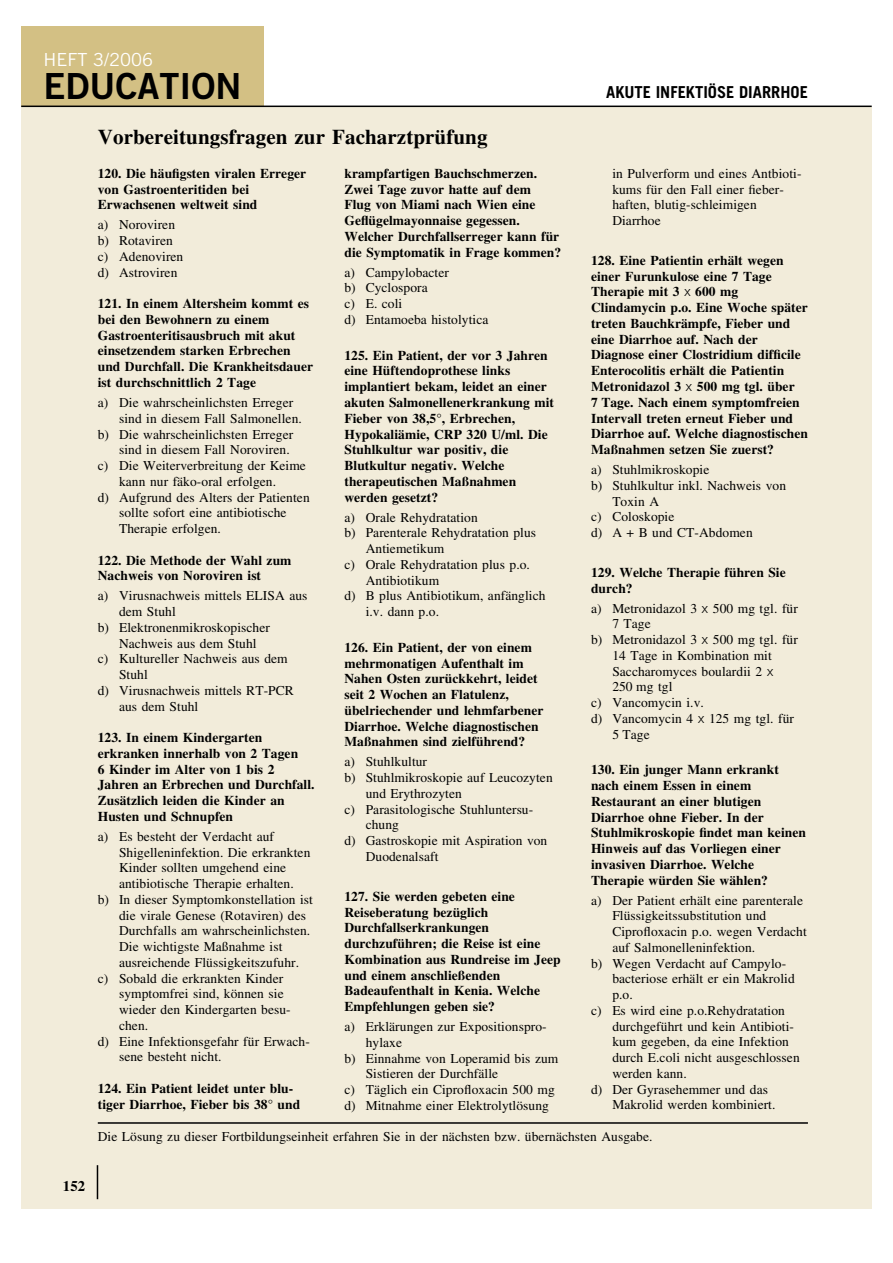
<style>
.page{position:relative;width:893px;height:1263px;background:#fff}
.page>*{position:absolute;margin:0;border:0;box-sizing:border-box;transform-origin:0 0}
.t1{font:36px "Trade Gothic Bold Two";color:#000}
.t2{font:700 21px "Times";letter-spacing:.005em;color:#000}
.t3{font:18px "Trade Gothic";color:#fff}
.t4{font:700 16.5px "Trade Gothic";color:#000}
.t5{font:700 14.7px "Times";color:#000}
.t6{font:13.5px/15.8px "Times";letter-spacing:.005em;color:#000}
.t7{font:700 13.5px/15.8px "Times";letter-spacing:.005em;color:#000}
.s1{font-family:"Helvetica";font-weight:300}
</style>
<div class="page">
<div style="left:21px;top:107px;width:851px;height:1101px;background:#f2ecda"></div>
<div style="left:21px;top:26px;width:243px;height:81px;background:#d3c084"></div>
<hr style="left:21px;top:106px;width:851px;height:1px;background:#000">
<hr style="left:97px;top:1165px;width:1px;height:34px;background:#000">
<hr style="left:98px;top:1122px;width:710px;height:2px;background:#000">
<h3 class="t3" style="left:44px;top:48px;width:111px">HEFT 3/2006</h3>
<h1 class="t1" style="left:44px;top:63px;width:199px">EDUCATION</h1>
<p class="t4" style="left:606px;top:82px;width:203px">AKUTE INFEKTIÖSE DIARRHOE</p>
<h2 class="t2" style="left:98px;top:124px;width:391px">Vorbereitungsfragen zur Facharztprüfung</h2>
<p class="t7" style="left:98px;top:165px;width:210px">120. Die häufigsten viralen Erreger von Gastroenteritiden bei<br>Erwachsenen weltweit sind</p>
<p class="t6" style="left:98px;top:217px;width:87px">a) Noroviren b) Rotaviren c) Adenoviren d) Astroviren</p>
<p class="t7" style="left:98px;top:295px;width:217px">121. In einem Altersheim kommt es bei den Bewohnern zu einem<br>Gastroenteritisausbruch mit akut einsetzendem starken Erbrechen und Durchfall. Die Krankheitsdauer ist durchschnittlich 2 Tage</p>
<p class="t6" style="left:98px;top:394px;width:197px">a) Die wahrscheinlichsten Erreger</p>
<p class="t6" style="left:119px;top:410px;width:184px">sind in diesem Fall Salmonellen.</p>
<p class="t6" style="left:98px;top:426px;width:197px">b) Die wahrscheinlichsten Erreger</p>
<p class="t6" style="left:119px;top:442px;width:172px">sind in diesem Fall Noroviren.</p>
<p class="t6" style="left:98px;top:457px;width:210px">c) Die Weiterverbreitung der Keime</p>
<p class="t6" style="left:119px;top:473px;width:159px">kann nur fäko-oral erfolgen.</p>
<p class="t6" style="left:98px;top:489px;width:213px">d) Aufgrund des Alters der Patienten</p>
<p class="t6" style="left:119px;top:505px;width:169px">sollte sofort eine antibiotische</p>
<p class="t6" style="left:119px;top:520px;width:103px">Therapie erfolgen.</p>
<p class="t7" style="left:98px;top:552px;width:195px">122. Die Methode der Wahl zum<br>Nachweis von Noroviren ist</p>
<p class="t6" style="left:98px;top:588px;width:211px">a) Virusnachweis mittels ELISA aus</p>
<p class="t6" style="left:119px;top:603px;width:58px">dem Stuhl</p>
<p class="t6" style="left:98px;top:619px;width:174px">b) Elektronenmikroskopischer</p>
<p class="t6" style="left:119px;top:635px;width:139px">Nachweis aus dem Stuhl</p>
<p class="t6" style="left:98px;top:651px;width:191px">c) Kultureller Nachweis aus dem</p>
<p class="t6" style="left:119px;top:666px;width:30px">Stuhl</p>
<p class="t6" style="left:98px;top:682px;width:198px">d) Virusnachweis mittels RT-PCR</p>
<p class="t6" style="left:119px;top:698px;width:81px">aus dem Stuhl</p>
<p class="t7" style="left:98px;top:729px;width:218px">123. In einem Kindergarten erkranken innerhalb von 2 Tagen<br>6 Kinder im Alter von 1 bis 2<br>Jahren an Erbrechen und Durchfall.<br>Zusätzlich leiden die Kinder an<br>Husten und Schnupfen</p>
<p class="t6" style="left:98px;top:828px;width:178px">a) Es besteht der Verdacht auf</p>
<p class="t6" style="left:119px;top:844px;width:193px">Shigelleninfektion. Die erkrankten</p>
<p class="t6" style="left:119px;top:860px;width:169px">Kinder sollten umgehend eine</p>
<p class="t6" style="left:119px;top:875px;width:176px">antibiotische Therapie erhalten.</p>
<p class="t6" style="left:98px;top:891px;width:217px">b) In dieser Symptomkonstellation ist</p>
<p class="t6" style="left:119px;top:907px;width:188px">die virale Genese (Rotaviren) des</p>
<p class="t6" style="left:119px;top:923px;width:193px">Durchfalls am wahrscheinlichsten.</p>
<p class="t6" style="left:119px;top:938px;width:165px">Die wichtigste Maßnahme ist</p>
<p class="t6" style="left:119px;top:954px;width:182px">ausreichende Flüssigkeitszufuhr.</p>
<p class="t6" style="left:98px;top:970px;width:187px">c) Sobald die erkrankten Kinder</p>
<p class="t6" style="left:119px;top:986px;width:166px">symptomfrei sind, können sie</p>
<p class="t6" style="left:119px;top:1001px;width:173px">wieder den Kindergarten besu-</p>
<p class="t6" style="left:119px;top:1017px;width:31px">chen.</p>
<p class="t6" style="left:98px;top:1033px;width:214px">d) Eine Infektionsgefahr für Erwach-</p>
<p class="t6" style="left:119px;top:1049px;width:104px">sene besteht nicht.</p>
<p class="t7" style="left:98px;top:1080px;width:204px">124. Ein Patient leidet unter blu&shy;tiger Diarrhoe, Fieber bis 38° und</p>
<p class="t7" style="left:344px;top:165px;width:218px">krampfartigen Bauchschmerzen.<br>Zwei Tage zuvor hatte auf dem<br>Flug von Miami nach Wien eine<br>Geflügelmayonnaise gegessen.<br>Welcher Durchfallserreger kann für die Symptomatik in Frage kommen?</p>
<p class="t6" style="left:344px;top:264px;width:145px">a) Campylobacter<br>b) Cyclospora<br>c) E. coli<br>d) Entamoeba histolytica</p>
<p class="t7" style="left:344px;top:347px;width:211px">125. Ein Patient, der vor 3 Jahren eine Hüftendoprothese links implantiert bekam, leidet an einer akuten Salmonellenerkrankung mit<br>Fieber von 38,5°, Erbrechen,<br>Hypokaliämie, CRP 320 U/ml. Die<br>Stuhlkultur war positiv, die<br>Blutkultur negativ. Welche therapeutischen Maßnahmen werden gesetzt?</p>
<p class="t6" style="left:344px;top:509px;width:135px">a) Orale Rehydratation</p>
<p class="t6" style="left:344px;top:525px;width:193px">b) Parenterale Rehydratation plus</p>
<p class="t6" style="left:366px;top:540px;width:80px">Antiemetikum</p>
<p class="t6" style="left:344px;top:556px;width:187px">c) Orale Rehydratation plus p.o.</p>
<p class="t6" style="left:366px;top:572px;width:75px">Antibiotikum</p>
<p class="t6" style="left:344px;top:588px;width:203px">d) B plus Antibiotikum, anfänglich</p>
<p class="t6" style="left:366px;top:603px;width:75px">i.v. dann p.o.</p>
<p class="t7" style="left:344px;top:639px;width:201px">126. Ein Patient, der von einem mehrmonatigen Aufenthalt im<br>Nahen Osten zurückkehrt, leidet seit 2 Wochen an Flatulenz, übelriechender und lehmfarbener<br>Diarrhoe. Welche diagnostischen<br>Maßnahmen sind zielführend?</p>
<p class="t6" style="left:344px;top:754px;width:84px">a) Stuhlkultur</p>
<p class="t6" style="left:344px;top:770px;width:210px">b) Stuhlmikroskopie auf Leucozyten</p>
<p class="t6" style="left:366px;top:785px;width:98px">und Erythrozyten</p>
<p class="t6" style="left:344px;top:801px;width:190px">c) Parasitologische Stuhluntersu-</p>
<p class="t6" style="left:366px;top:817px;width:35px">chung</p>
<p class="t6" style="left:344px;top:832px;width:204px">d) Gastroskopie mit Aspiration von</p>
<p class="t6" style="left:366px;top:848px;width:74px">Duodenalsaft</p>
<p class="t7" style="left:344px;top:888px;width:218px">127. Sie werden gebeten eine<br>Reiseberatung bezüglich<br>Durchfallserkrankungen durchzuführen; die Reise ist eine<br>Kombination aus Rundreise im Jeep und einem anschließenden<br>Badeaufenthalt in Kenia. Welche<br>Empfehlungen geben sie?</p>
<p class="t6" style="left:344px;top:1019px;width:204px">a) Erklärungen zur Expositionspro-</p>
<p class="t6" style="left:366px;top:1034px;width:38px">hylaxe</p>
<p class="t6" style="left:344px;top:1050px;width:216px">b) Einnahme von Loperamid bis zum</p>
<p class="t6" style="left:366px;top:1066px;width:134px">Sistieren der Durchfälle</p>
<p class="t6" style="left:344px;top:1082px;width:212px">c) Täglich ein Ciprofloxacin 500 mg</p>
<p class="t6" style="left:344px;top:1097px;width:206px">d) Mitnahme einer Elektrolytlösung</p>
<p class="t6" style="left:612px;top:165px;width:191px">in Pulverform und eines Antbioti&shy;kums für den Fall einer fieber&shy;haften, blutig-schleimigen<br>Diarrhoe</p>
<p class="t7" style="left:591px;top:252px;width:218px">128. Eine Patientin erhält wegen einer Furunkulose eine 7 Tage<br>Therapie mit 3 <span class="s1">x</span> 600 mg<br>Clindamycin p.o. Eine Woche später treten Bauchkrämpfe, Fieber und eine Diarrhoe auf. Nach der<br>Diagnose einer Clostridium difficile<br>Enterocolitis erhält die Patientin<br>Metronidazol 3 <span class="s1">x</span> 500 mg tgl. über<br>7 Tage. Nach einem symptomfreien<br>Intervall treten erneut Fieber und<br>Diarrhoe auf. Welche diagnostischen<br>Maßnahmen setzen Sie zuerst?</p>
<p class="t6" style="left:591px;top:461px;width:120px">a) Stuhlmikroskopie</p>
<p class="t6" style="left:591px;top:477px;width:197px">b) Stuhlkultur inkl. Nachweis von</p>
<p class="t6" style="left:612px;top:493px;width:48px">Toxin A</p>
<p class="t6" style="left:591px;top:509px;width:85px">c) Coloskopie</p>
<p class="t6" style="left:591px;top:524px;width:163px">d) A + B und CT-Abdomen</p>
<p class="t7" style="left:591px;top:564px;width:196px">129. Welche Therapie führen Sie durch?</p>
<p class="t6" style="left:591px;top:600px;width:208px">a) Metronidazol 3 <span class="s1">x</span> 500 mg tgl. für</p>
<p class="t6" style="left:612px;top:616px;width:40px">7 Tage</p>
<p class="t6" style="left:591px;top:631px;width:208px">b) Metronidazol 3 <span class="s1">x</span> 500 mg tgl. für</p>
<p class="t6" style="left:612px;top:647px;width:161px">14 Tage in Kombination mit</p>
<p class="t6" style="left:612px;top:663px;width:163px">Saccharomyces boulardii 2 <span class="s1">x</span></p>
<p class="t6" style="left:612px;top:679px;width:62px">250 mg tgl</p>
<p class="t6" style="left:591px;top:694px;width:114px">c) Vancomycin i.v.</p>
<p class="t6" style="left:591px;top:710px;width:204px">d) Vancomycin 4 <span class="s1">x</span> 125 mg tgl. für</p>
<p class="t6" style="left:612px;top:726px;width:39px">5 Tage</p>
<p class="t7" style="left:591px;top:761px;width:216px">130. Ein junger Mann erkrankt nach einem Essen in einem<br>Restaurant an einer blutigen<br>Diarrhoe ohne Fieber. In der<br>Stuhlmikroskopie findet man keinen<br>Hinweis auf das Vorliegen einer invasiven Diarrhoe. Welche<br>Therapie würden Sie wählen?</p>
<p class="t6" style="left:591px;top:892px;width:214px">a) Der Patient erhält eine parenterale</p>
<p class="t6" style="left:612px;top:908px;width:155px">Flüssigkeitssubstitution und</p>
<p class="t6" style="left:612px;top:923px;width:196px">Ciprofloxacin p.o. wegen Verdacht</p>
<p class="t6" style="left:612px;top:939px;width:144px">auf Salmonelleninfektion.</p>
<p class="t6" style="left:591px;top:955px;width:197px">b) Wegen Verdacht auf Campylo-</p>
<p class="t6" style="left:612px;top:971px;width:184px">bacteriose erhält er ein Makrolid</p>
<p class="t6" style="left:612px;top:986px;width:22px">p.o.</p>
<p class="t6" style="left:591px;top:1002px;width:195px">c) Es wird eine p.o.Rehydratation</p>
<p class="t6" style="left:612px;top:1018px;width:183px">durchgeführt und kein Antibioti-</p>
<p class="t6" style="left:612px;top:1034px;width:178px">kum gegeben, da eine Infektion</p>
<p class="t6" style="left:612px;top:1049px;width:189px">durch E.coli nicht ausgeschlossen</p>
<p class="t6" style="left:612px;top:1065px;width:76px">werden kann.</p>
<p class="t6" style="left:591px;top:1081px;width:178px">d) Der Gyrasehemmer und das</p>
<p class="t6" style="left:612px;top:1097px;width:165px">Makrolid werden kombiniert.</p>
<p class="t6" style="left:98px;top:1129px;width:556px">Die Lösung zu dieser Fortbildungseinheit erfahren Sie in der nächsten bzw. übernächsten Ausgabe.</p>
<p class="t5" style="left:63px;top:1177px;width:24px">152</p>
</div>
